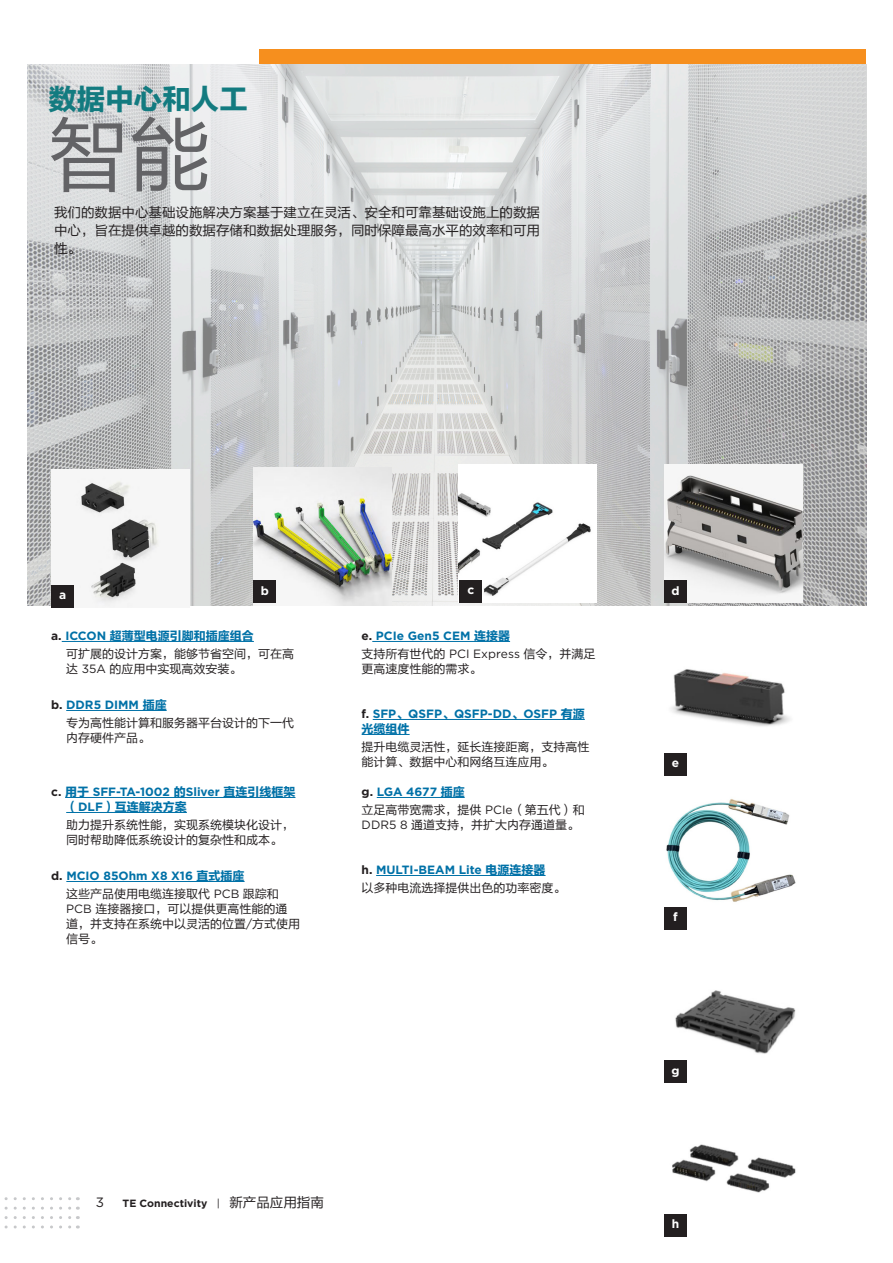
<style>
.page{position:relative;width:893px;height:1263px;background:#fff}
.page>*{position:absolute;margin:0;border:0;box-sizing:border-box;transform-origin:0 0}
.t1{font:81px "FZLTHJW GB1 0";color:#636366}
.t2{font:28.5px "FZLTDHK GBK1 0";color:#137b80}
.Body_Text{font:13.5px/18px "FZLTHJW GB1 0";color:#231f20;text-align:justify}
.t3{font:13.5px "Gotham";color:#231f20}
.Product_Title{font:12px/15px "FZLTHJW GB1 0";color:#231f20}
.Product_Title-2{font:700 12px/15px "Gotham";color:#0071a7}
.Product_Title-3{font:12px "FZLTDHK GBK1 0";color:#0071a7}
.letter_block{font:700 12px "Gotham";color:#fff}
.t4{font:700 10.5px "Gotham";color:#231f20}
.s1{font-family:"Gotham";font-weight:700;color:#231f20}
.s2{font-family:"Gotham";font-weight:700}
.s3{font-family:"Gotham"}
.s4{color:#231f20}
.s5{font-family:"FZLTDHK GBK1 0";font-weight:400}
.s6{font-weight:400}
.s7{font-family:"FZLTHJW GB1 0";font-weight:400;font-size:13.5px}
</style>
<div class="page">
<img style="left:27px;top:64px;width:839px;height:541px">
<svg style="left:4px;top:1206px;width:74px;height:3px"></svg>
<svg style="left:4px;top:1197px;width:74px;height:3px"></svg>
<svg style="left:4px;top:1216px;width:74px;height:3px"></svg>
<svg style="left:4px;top:1225px;width:74px;height:3px"></svg>
<div style="left:259px;top:50px;width:607px;height:14px;background:#f68f1e"></div>
<hr style="left:62px;top:641px;width:192px;height:1px;background:#0071a7">
<hr style="left:66px;top:710px;width:101px;height:1px;background:#0071a7">
<hr style="left:65px;top:797px;width:230px;height:1px;background:#0071a7">
<hr style="left:66px;top:812px;width:121px;height:1px;background:#0071a7">
<hr style="left:66px;top:881px;width:179px;height:1px;background:#0071a7">
<img style="left:459px;top:464px;width:138px;height:138px">
<img style="left:664px;top:464px;width:138px;height:138px">
<img style="left:671px;top:669px;width:119px;height:57px">
<img style="left:666px;top:799px;width:130px;height:103px">
<div style="left:664px;top:907px;width:23px;height:22px;background:#231f20"></div>
<img style="left:675px;top:990px;width:121px;height:64px">
<img style="left:672px;top:1144px;width:124px;height:49px">
<div style="left:664px;top:1214px;width:23px;height:23px;background:#231f20"></div>
<div style="left:664px;top:1060px;width:23px;height:23px;background:#231f20"></div>
<img style="left:253px;top:467px;width:139px;height:138px">
<img style="left:51px;top:469px;width:138px;height:138px">
<div style="left:459px;top:580px;width:23px;height:22px;background:#231f20"></div>
<div style="left:664px;top:753px;width:23px;height:23px;background:#231f20"></div>
<div style="left:664px;top:580px;width:23px;height:23px;background:#231f20"></div>
<div style="left:253px;top:580px;width:23px;height:23px;background:#231f20"></div>
<div style="left:51px;top:585px;width:23px;height:22px;background:#231f20"></div>
<hr style="left:372px;top:641px;width:138px;height:1px;background:#0071a7">
<hr style="left:373px;top:719px;width:212px;height:1px;background:#0071a7">
<hr style="left:362px;top:734px;width:48px;height:1px;background:#0071a7">
<hr style="left:377px;top:797px;width:88px;height:1px;background:#0071a7">
<hr style="left:376px;top:875px;width:170px;height:1px;background:#0071a7">
<h2 class="t2" style="left:48px;top:84px;width:201px">数据中心和人工</h2>
<h1 class="t1" style="left:48px;top:111px;width:163px">智能</h1>
<p class="Body_Text" style="left:54px;top:204px;width:487px">我们的数据中心基础设施解决方案基于建立在灵活、安全和可靠基础设施上的数据中心，旨在提供卓越的数据存储和数据处理服务，同时保障最高水平的效率和可用性。</p>
<p class="letter_block" style="left:59px;top:587px;width:9px">a</p>
<p class="letter_block" style="left:261px;top:583px;width:10px">b</p>
<p class="letter_block" style="left:671px;top:583px;width:10px">d</p>
<p class="letter_block" style="left:467px;top:582px;width:8px">c</p>
<p class="Product_Title-3" style="left:51px;top:629px;width:204px"><span class="s1">a.</span> <span class="s2">ICCON</span> 超薄型电源引脚和插座组合</p>
<p class="Product_Title" style="left:66px;top:647px;width:230px">可扩展的设计方案，能够节省空间，可在高达 <span class="s3">35A</span> 的应用中实现高效安装。</p>
<p class="Product_Title-2" style="left:51px;top:697px;width:117px"><span class="s4">b.</span> DDR5 DIMM <span class="s5">插座</span></p>
<p class="Product_Title" style="left:66px;top:716px;width:230px">专为高性能计算和服务器平台设计的下一代内存硬件产品。</p>
<p class="Product_Title-2" style="left:66px;top:784px;width:231px;text-indent:-15px"><span class="s4">c.</span> <span class="s5">用于</span> SFF-TA-1002 <span class="s5">的</span>Sliver <span class="s5">直连引线框架（</span>DLF<span class="s5">）互连解决方案</span></p>
<p class="Product_Title" style="left:66px;top:818px;width:230px">助力提升系统性能，实现系统模块化设计，同时帮助降低系统设计的复杂性和成本。</p>
<p class="Product_Title-2" style="left:51px;top:868px;width:195px"><span class="s4">d.</span> MCIO 85Ohm X8 X16 <span class="s5">直式插座</span></p>
<p class="Product_Title" style="left:66px;top:887px;width:236px">这些产品使用电缆连接取代 <span class="s3">PCB</span> 跟踪和<br><span class="s3">PCB</span> 连接器接口，可以提供更高性能的通道，并支持在系统中以灵活的位置<span class="s3">/</span>方式使用信号。</p>
<p class="Product_Title-2" style="left:362px;top:628px;width:150px"><span class="s4">e.</span> PCIe Gen5 CEM <span class="s5">连接器</span></p>
<p class="Product_Title" style="left:362px;top:647px;width:235px">支持所有世代的 <span class="s3">PCI Express</span> 信令，并满足更高速度性能的需求。</p>
<p class="Product_Title-2" style="left:362px;top:706px;width:225px"><span class="s4">f.</span> SFP<span class="s5">、</span>QSFP<span class="s5">、</span>QSFP-DD<span class="s5">、</span>OSFP <span class="s5">有源光缆组件</span></p>
<p class="Product_Title" style="left:362px;top:740px;width:230px">提升电缆灵活性，延长连接距离，支持高性能计算、数据中心和网络互连应用。</p>
<p class="Product_Title-2" style="left:362px;top:784px;width:105px"><span class="s4">g.</span> LGA 4677 <span class="s5">插座</span></p>
<p class="Product_Title" style="left:362px;top:803px;width:225px">立足高带宽需求，提供 <span class="s3">PCIe</span>（第五代）和<br><span class="s3">DDR5 8</span> 通道支持，并扩大内存通道量。</p>
<p class="Product_Title-2" style="left:362px;top:862px;width:185px"><span class="s4">h.</span> MULTI-BEAM Lite <span class="s5">电源连接器</span></p>
<p class="Product_Title" style="left:362px;top:881px;width:206px">以多种电流选择提供出色的功率密度。</p>
<p class="t3" style="left:96px;top:1195px;width:10px">3</p>
<p class="t4" style="left:123px;top:1196px;width:203px">TE Connectivity <span class="s6">|</span> <span class="s7">新产品应用指南</span></p>
<p class="letter_block" style="left:672px;top:755px;width:9px">e</p>
<p class="letter_block" style="left:673px;top:909px;width:6px">f</p>
<p class="letter_block" style="left:671px;top:1062px;width:10px">g</p>
<p class="letter_block" style="left:672px;top:1216px;width:9px">h</p>
</div>
